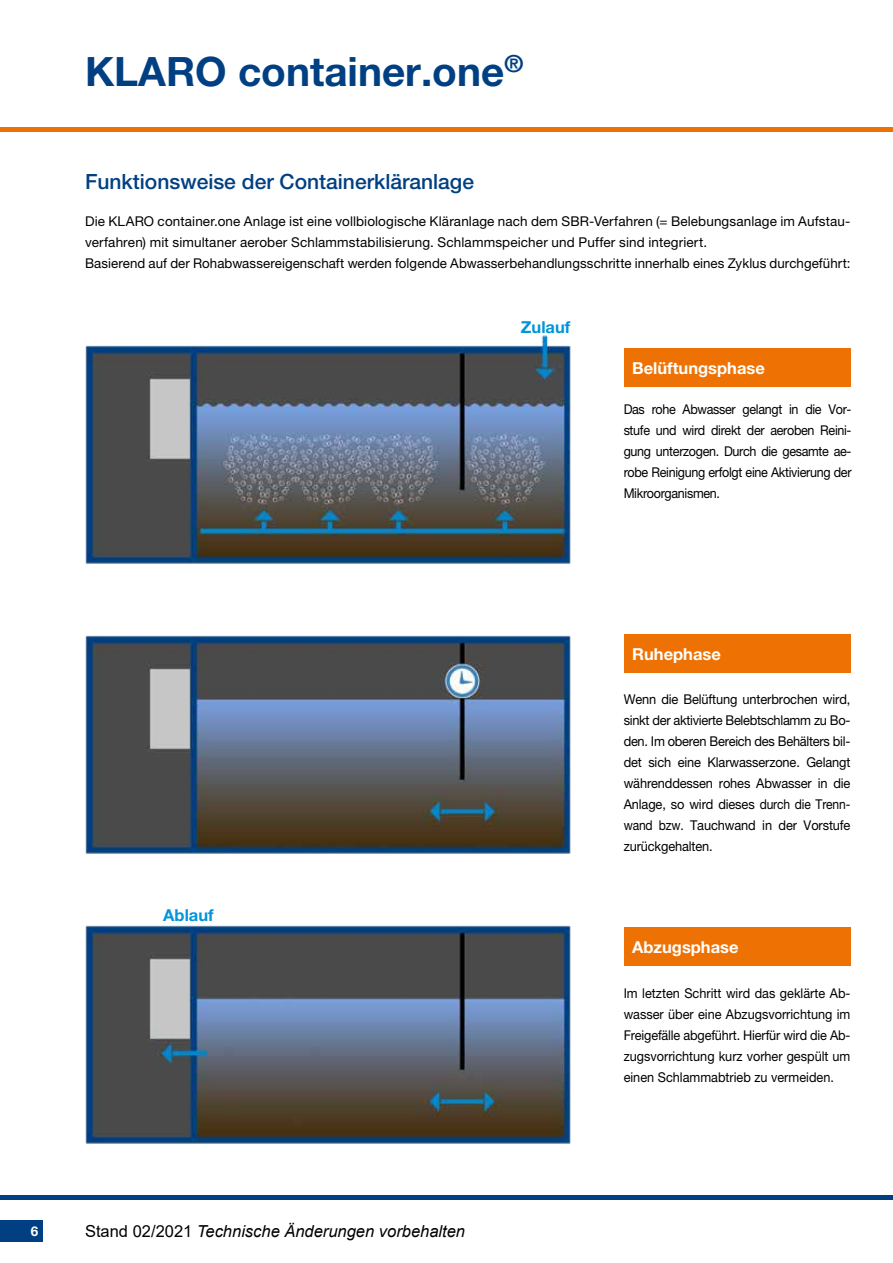
<style>
.page{position:relative;width:893px;height:1263px;background:#fff}
.page>*{position:absolute;margin:0;border:0;box-sizing:border-box;transform-origin:0 0}
.t1{font:700 40.5px "Helvetica Neue LT Pro";color:#004082}
.t2{font:500 21px "Helvetica Neue LT Pro";color:#004082}
.t3{font:italic 16.5px "Arial";color:#000}
.t4{font:700 16.5px "Helvetica Neue LT Pro";color:#fff}
.t5{font:700 16.5px "Helvetica Neue LT Pro";color:#0095db}
.t6{font:13.5px/21px "Helvetica Neue LT Pro";letter-spacing:.005em;color:#000}
.t7{font:13.5px/21px "Helvetica Neue LT Pro";letter-spacing:.005em;color:#000;text-align:justify;scale:.95 1}
.t8{font:13.5px/21px "Helvetica Neue LT Pro";letter-spacing:.005em;color:#000;text-align:justify;scale:.94 1}
.t9{font:13.5px/21px "Helvetica Neue LT Pro";letter-spacing:.005em;color:#000;text-align:justify;scale:.93 1}
.t10{font:700 13.5px "Helvetica Neue LT Pro";color:#fff}
.s1{font-style:normal}
</style>
<div class="page">
<img style="left:85px;top:925px;width:486px;height:219px">
<img style="left:85px;top:335px;width:486px;height:229px">
<img style="left:85px;top:635px;width:486px;height:219px">
<div style="left:624px;top:349px;width:226px;height:38px;background:#ee7203"></div>
<div style="left:624px;top:635px;width:226px;height:38px;background:#ee7203"></div>
<div style="left:624px;top:928px;width:226px;height:38px;background:#ee7203"></div>
<div style="left:0;top:1220px;width:43px;height:22px;background:#004082"></div>
<hr style="left:0;top:1195px;width:893px;height:4px;background:#004082">
<hr style="left:0;top:128px;width:893px;height:4px;background:#ee7203">
<h1 class="t1" style="left:85px;top:46px;width:440px">KLARO container.one<sup>®</sup></h1>
<h2 class="t2" style="left:85px;top:169px;width:391px">Funktionsweise der Containerkläranlage</h2>
<p class="t6" style="left:85px;top:210px;width:767px">Die KLARO container.one Anlage ist eine vollbiologische Kläranlage nach dem SBR-Verfahren (= Belebungsanlage im Aufstau&shy;verfahren) mit simultaner aerober Schlammstabilisierung. Schlammspeicher und Puffer sind integriert.<br>Basierend auf der Rohabwassereigenschaft werden folgende Abwasserbehandlungsschritte innerhalb eines Zyklus durchgeführt:</p>
<p class="t5" style="left:521px;top:317px;width:51px">Zulauf</p>
<p class="t4" style="left:632px;top:358px;width:134px">Belüftungsphase</p>
<p class="t9" style="left:624px;top:399px;width:246px">Das rohe Abwasser gelangt in die Vor&shy;stufe und wird direkt der aeroben Reini&shy;gung unterzogen. Durch die gesamte ae&shy;robe Reinigung erfolgt eine Aktivierung der Mikroorganismen.</p>
<p class="t5" style="left:163px;top:905px;width:52px">Ablauf</p>
<p class="t10" style="left:31px;top:1222px;width:9px">6</p>
<p class="t3" style="left:85px;top:1220px;width:382px"><span class="s1">Stand 02/2021</span> Technische Änderungen vorbehalten</p>
<p class="t4" style="left:632px;top:644px;width:90px">Ruhephase</p>
<p class="t7" style="left:624px;top:688px;width:240px">Wenn die Belüftung unterbrochen wird, sinkt der aktivierte Belebtschlamm zu Bo&shy;den. Im oberen Bereich des Behälters bil&shy;det sich eine Klarwasserzone. Gelangt währenddessen rohes Abwasser in die Anlage, so wird dieses durch die Trenn&shy;wand bzw. Tauchwand in der Vorstufe zurückgehalten.</p>
<p class="t4" style="left:632px;top:937px;width:108px">Abzugsphase</p>
<p class="t8" style="left:624px;top:983px;width:243px">Im letzten Schritt wird das geklärte Ab&shy;wasser über eine Abzugsvorrichtung im Freigefälle abgeführt. Hierfür wird die Ab&shy;zugsvorrichtung kurz vorher gespült um einen Schlammabtrieb zu vermeiden.</p>
</div>
